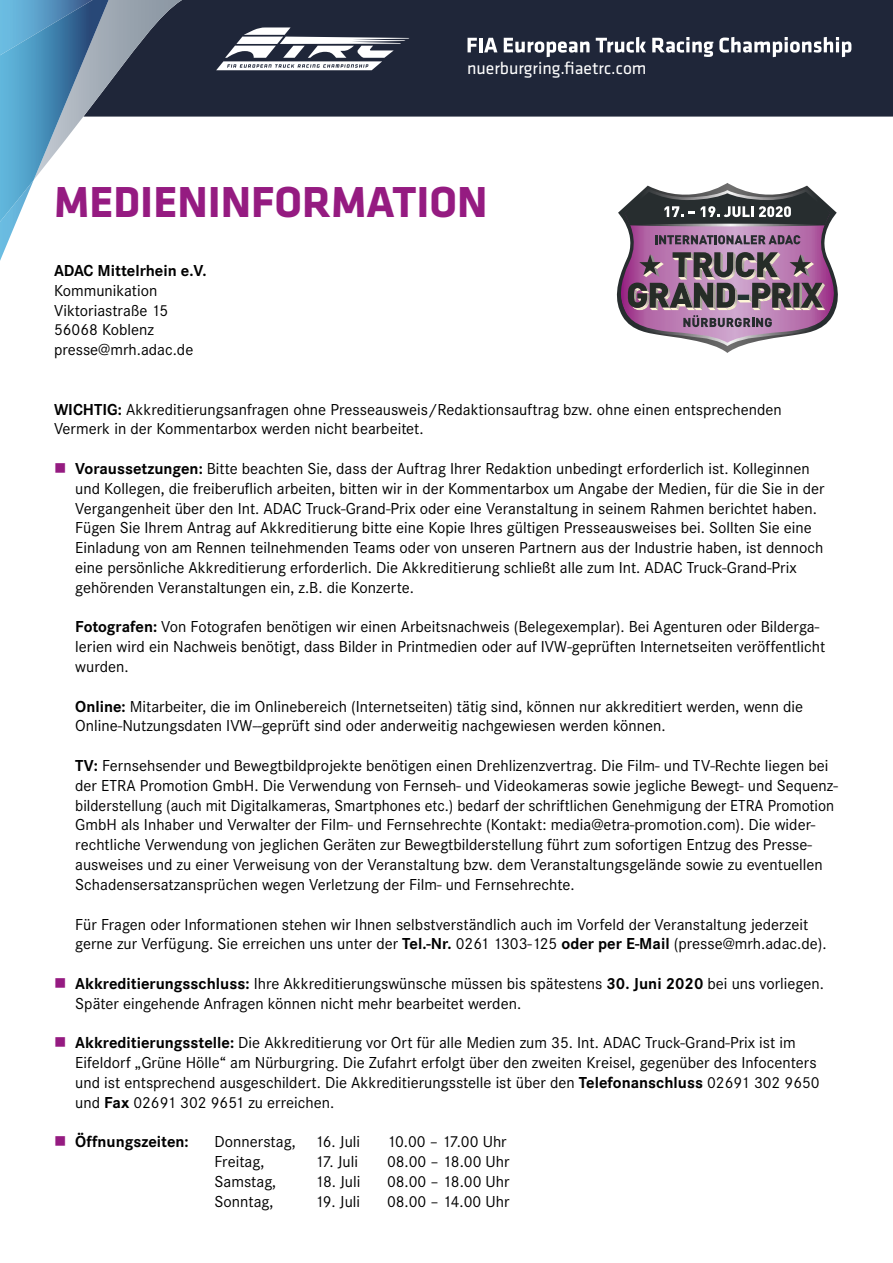
<style>
.page{position:relative;width:893px;height:1263px;background:#fff}
.page>*{position:absolute;margin:0;border:0;box-sizing:border-box;transform-origin:0 0}
.t1{font:700 45px "Klavika";color:#951b81}
.t2{font:17.7px "Klavika";color:#fff}
.t3{font:16.5px/19.8px "Corporate S";color:#000}
.t4{font:700 16.5px "Corporate S";color:#000}
.s1{font-weight:700}
.s2{color:#951b81}
</style>
<div class="page">
<div style="left:182px;top:0;width:711px;height:117px;background:#1f2639"></div>
<svg style="left:0;top:0;width:182px;height:261px"></svg>
<img style="left:0;top:0;width:109px;height:222px">
<svg style="left:468px;top:38px;width:9px;height:14px"></svg>
<hr style="left:479px;top:38px;width:3px;height:14px;background:#fff">
<svg style="left:484px;top:38px;width:13px;height:14px"></svg>
<svg style="left:504px;top:38px;width:85px;height:19px"></svg>
<svg style="left:596px;top:37px;width:50px;height:16px"></svg>
<svg style="left:652px;top:37px;width:61px;height:20px"></svg>
<svg style="left:719px;top:37px;width:132px;height:20px"></svg>
<svg style="left:216px;top:27px;width:193px;height:43px"></svg>
<svg style="left:616px;top:183px;width:222px;height:170px"></svg>
<p class="t2" style="left:467px;top:59px;width:181px">nuerburgring.fiaetrc.com</p>
<h1 class="t1" style="left:54px;top:169px;width:435px">MEDIENINFORMATION</h1>
<p class="t4" style="left:54px;top:261px;width:154px">ADAC Mittelrhein e.V.</p>
<p class="t3" style="left:54px;top:281px;width:141px">Kommunikation<br>Viktoriastraße 15<br>56068 Koblenz presse@mrh.adac.de</p>
<p class="t3" style="left:54px;top:399px;width:729px"><span class="s1">WICHTIG:</span> Akkreditierungsanfragen ohne Presseausweis/Redaktionsauftrag bzw. ohne einen entsprechenden<br>Vermerk in der Kommentarbox werden nicht bearbeitet.</p>
<p class="t3" style="left:75px;top:459px;width:751px;text-indent:-21px"><span class="s2">■</span> <span class="s1">Voraussetzungen:</span> Bitte beachten Sie, dass der Auftrag Ihrer Redaktion unbedingt erforderlich ist. Kolleginnen und Kollegen, die freiberuflich arbeiten, bitten wir in der Kommentarbox um Angabe der Medien, für die Sie in der Vergangenheit über den Int. ADAC Truck-Grand-Prix oder eine Veranstaltung in seinem Rahmen berichtet haben.<br>Fügen Sie Ihrem Antrag auf Akkreditierung bitte eine Kopie Ihres gültigen Presseausweises bei. Sollten Sie eine Einladung von am Rennen teilnehmenden Teams oder von unseren Partnern aus der Industrie haben, ist dennoch eine persönliche Akkreditierung erforderlich. Die Akkreditierung schließt alle zum Int. ADAC Truck-Grand-Prix gehörenden Veranstaltungen ein, z.B. die Konzerte.</p>
<p class="t3" style="left:75px;top:617px;width:751px"><span class="s1">Fotografen:</span> Von Fotografen benötigen wir einen Arbeitsnachweis (Belegexemplar). Bei Agenturen oder Bilderga&shy;lerien wird ein Nachweis benötigt, dass Bilder in Printmedien oder auf IVW-geprüften Internetseiten veröffentlicht wurden.</p>
<p class="t3" style="left:75px;top:696px;width:729px"><span class="s1">Online:</span> Mitarbeiter, die im Onlinebereich (Internetseiten) tätig sind, können nur akkreditiert werden, wenn die<br>Online-Nutzungsdaten IVW--geprüft sind oder anderweitig nachgewiesen werden können.</p>
<p class="t3" style="left:75px;top:756px;width:764px"><span class="s1">TV:</span> Fernsehsender und Bewegtbildprojekte benötigen einen Drehlizenzvertrag. Die Film- und TV-Rechte liegen bei der ETRA Promotion GmbH. Die Verwendung von Fernseh- und Videokameras sowie jegliche Bewegt- und Sequenz&shy;bilderstellung (auch mit Digitalkameras, Smartphones etc.) bedarf der schriftlichen Genehmigung der ETRA Promotion GmbH als Inhaber und Verwalter der Film- und Fernsehrechte (Kontakt: media@etra-promotion.com). Die wider&shy;rechtliche Verwendung von jeglichen Geräten zur Bewegtbilderstellung führt zum sofortigen Entzug des Presse&shy;ausweises und zu einer Verweisung von der Veranstaltung bzw. dem Veranstaltungsgelände sowie zu eventuellen Schadensersatzansprüchen wegen Verletzung der Film- und Fernsehrechte.</p>
<p class="t3" style="left:75px;top:914px;width:753px">Für Fragen oder Informationen stehen wir Ihnen selbstverständlich auch im Vorfeld der Veranstaltung jederzeit gerne zur Verfügung. Sie erreichen uns unter der <span class="s1">Tel.-Nr.</span> 0261 1303-125 <span class="s1">oder per E-Mail</span> (presse@mrh.adac.de).</p>
<p class="t3" style="left:75px;top:974px;width:750px;text-indent:-21px"><span class="s2">■</span> <span class="s1">Akkreditierungsschluss:</span> Ihre Akkreditierungswünsche müssen bis spätestens <span class="s1">30. Juni 2020</span> bei uns vorliegen.<br>Später eingehende Anfragen können nicht mehr bearbeitet werden.</p>
<p class="t3" style="left:75px;top:1033px;width:746px;text-indent:-21px"><span class="s2">■</span> <span class="s1">Akkreditierungsstelle:</span> Die Akkreditierung vor Ort für alle Medien zum 35. Int. ADAC Truck-Grand-Prix ist im Eifeldorf „Grüne Hölle“ am Nürburgring. Die Zufahrt erfolgt über den zweiten Kreisel, gegenüber des Infocenters und ist entsprechend ausgeschildert. Die Akkreditierungsstelle ist über den <span class="s1">Telefonanschluss</span> 02691 302 9650 und <span class="s1">Fax</span> 02691 302 9651 zu erreichen.</p>
<p class="t4" style="left:54px;top:1132px;width:136px"><span class="s2">■</span> Öffnungszeiten:</p>
<p class="t3" style="left:214px;top:1132px;width:147px">Donnerstag, 16. Juli</p>
<p class="t3" style="left:387px;top:1132px;width:121px">10.00 – 17.00 Uhr</p>
<p class="t3" style="left:215px;top:1152px;width:51px">Freitag,</p>
<p class="t3" style="left:315px;top:1152px;width:45px">17. Juli</p>
<p class="t3" style="left:387px;top:1152px;width:124px">08.00 – 18.00 Uhr</p>
<p class="t3" style="left:215px;top:1172px;width:63px">Samstag,</p>
<p class="t3" style="left:315px;top:1172px;width:47px">18. Juli</p>
<p class="t3" style="left:387px;top:1172px;width:124px">08.00 – 18.00 Uhr</p>
<p class="t3" style="left:215px;top:1191px;width:60px">Sonntag,</p>
<p class="t3" style="left:315px;top:1191px;width:47px">19. Juli</p>
<p class="t3" style="left:387px;top:1191px;width:124px">08.00 – 14.00 Uhr</p>
</div>
